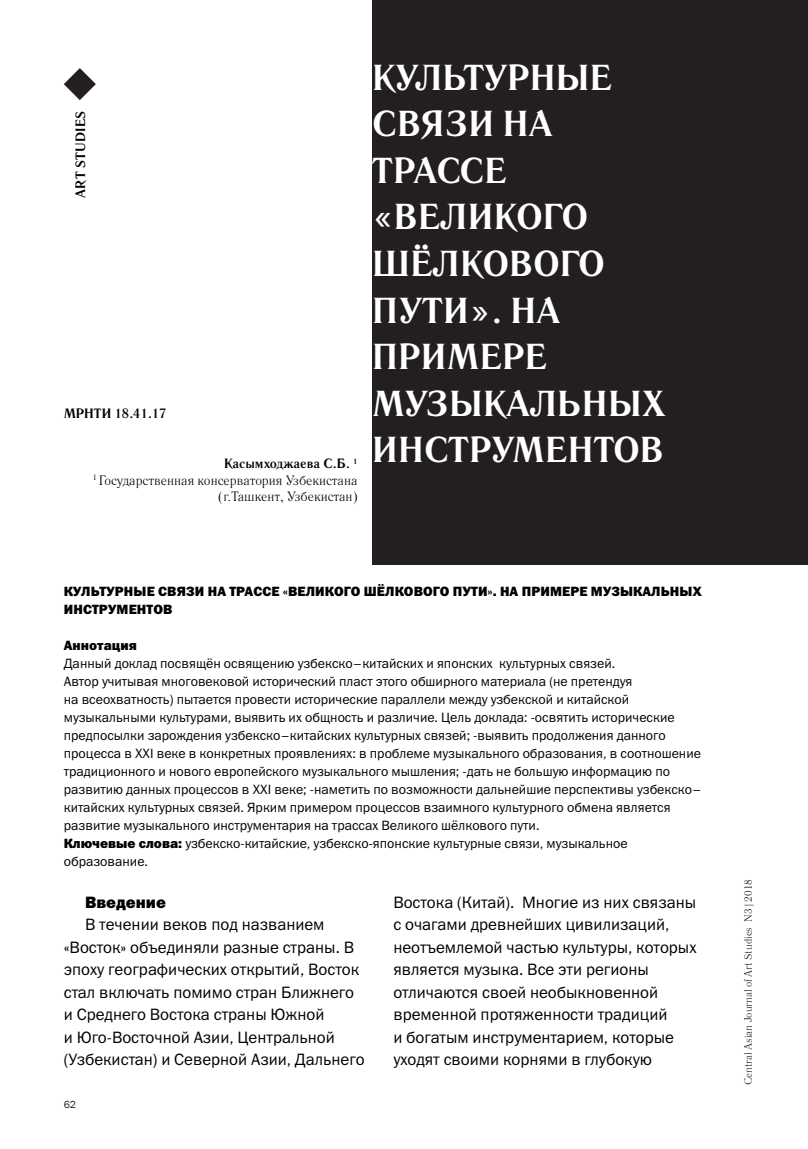
<style>
.page{position:relative;width:808px;height:1149px;background:#fff}
.page>*{position:absolute;margin:0;border:0;box-sizing:border-box;transform-origin:0 0}
.t1{font:700 36px/46.5px "Literaturnaya";letter-spacing:.01em;color:#fff}
.t2{font:16.5px/22.5px "Franklin Gothic ITC";color:#000}
.t3{font:800 16.5px "Franklin Gothic ITC";color:#000}
.t4{font:13.5px/18px "Franklin Gothic ITC";color:#000}
.t5{font:800 13.5px/18px "Franklin Gothic ITC";letter-spacing:.01em;color:#000}
.t6{font:13.5px/16.5px "Literaturnaya";color:#000;text-align:right}
.t7{font:700 13.5px "Literaturnaya C";color:#000}
.t8{font:700 13.5px "Literaturnaya";letter-spacing:.025em;color:#000}
.t9{font:10.5px "Literaturnaya";letter-spacing:.005em;color:#231f20}
.t10{font:10.5px "Franklin Gothic";color:#231f20}
.s1{font-weight:700}
.s2{font-weight:800}
</style>
<div class="page">
<div style="left:372px;top:0;width:436px;height:564px;background:#231f20"></div>
<svg style="left:64px;top:68px;width:32px;height:32px"></svg>
<p class="t8" style="left:72px;top:197px;width:88px;rotate:-90deg">ART STUDIES</p>
<p class="t7" style="left:64px;top:404px;width:104px">МРНТИ 18.41.17</p>
<p class="t6" style="left:93px;top:455px;width:266px"><span class="s1">Касымходжаева С.Б.</span> <sup>1<br></sup><sup>1</sup> Государственная консерватория Узбекистана (г.Ташкент, Узбекистан)</p>
<h1 class="t1" style="left:372px;top:56px;width:294px">КУЛЬТУРНЫЕ<br>СВЯЗИ НА<br>ТРАССЕ «ВЕЛИКОГО<br>ШЁЛКОВОГО<br>ПУТИ». НА<br>ПРИМЕРЕ<br>МУЗЫКАЛЬНЫХ<br>ИНСТРУМЕНТОВ</h1>
<p class="t5" style="left:64px;top:582px;width:639px">КУЛЬТУРНЫЕ СВЯЗИ НА ТРАССЕ «ВЕЛИКОГО ШЁЛКОВОГО ПУТИ». НА ПРИМЕРЕ МУЗЫКАЛЬНЫХ<br>ИНСТРУМЕНТОВ</p>
<p class="t5" style="left:64px;top:636px;width:75px">Аннотация</p>
<p class="t4" style="left:64px;top:654px;width:639px">Данный доклад посвящён освящению узбекско–китайских и японских культурных связей.<br>Автор учитывая многовековой исторический пласт этого обширного материала (не претендуя<br>на всеохватность) пытается провести исторические параллели между узбекской и китайской музыкальными культурами, выявить их общность и различие. Цель доклада: -освятить исторические предпосылки зарождения узбекско–китайских культурных связей; -выявить продолжения данного процесса в ХХI веке в конкретных проявлениях: в проблеме музыкального образования, в соотношение традиционного и нового европейского музыкального мышления; -дать не большую информацию по развитию данных процессов в ХХI веке; -наметить по возможности дальнейшие перспективы узбекско– китайских культурных связей. Ярким примером процессов взаимного культурного обмена является развитие музыкального инструментария на трассах Великого шёлкового пути.<br><span class="s2">Ключевые слова:</span> узбекско-китайские, узбекско-японские культурные связи, музыкальное образование.</p>
<p class="t3" style="left:85px;top:891px;width:82px">Введение</p>
<p class="t2" style="left:64px;top:913px;width:302px;text-indent:21px">В течении веков под названием «Восток» объединяли разные страны. В эпоху географических открытий, Восток стал включать помимо стран Ближнего и Среднего Востока страны Южной<br>и Юго-Восточной Азии, Центральной (Узбекистан) и Северной Азии, Дальнего</p>
<p class="t10" style="left:64px;top:1098px;width:14px">62</p>
<p class="t2" style="left:393px;top:890px;width:305px">Востока (Китай). Многие из них связаны с очагами древнейших цивилизаций, неотъемлемой частью культуры, которых является музыка. Все эти регионы отличаются своей необыкновенной временной протяженности традиций<br>и богатым инструментарием, которые уходят своими корнями в глубокую</p>
<p class="t9" style="left:742px;top:1084px;width:207px;rotate:-90deg">Central Asian Journal of Art Studies N3 | 2018</p>
</div>
